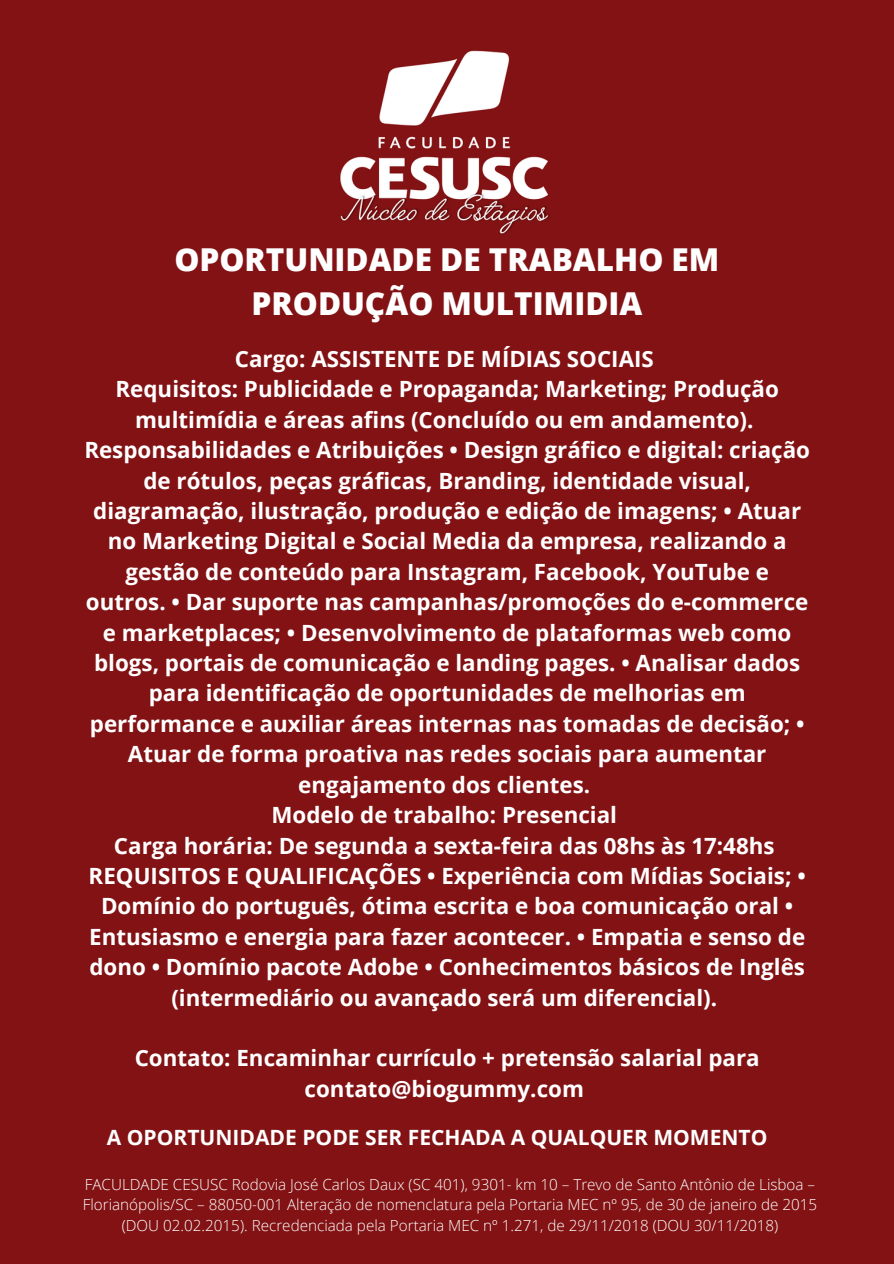
<style>
.page{position:relative;width:894px;height:1264px;background:#fff}
.page>*{position:absolute;margin:0;border:0;box-sizing:border-box;transform-origin:0 0}
.t1{font:800 31.5px/44px "Open Sans";color:#fff;text-align:center}
.t2{font:700 22.35px/30.5px "Open Sans";color:#fff;text-align:center}
.t3{font:700 21px "Open Sans";color:#fff}
.t4{font:300 15.3px/20.5px "Open Sans";color:#fff;text-align:center}
</style>
<div class="page">
<div style="left:0;top:0;width:893px;height:1263px;background:#821214"></div>
<img style="left:340px;top:50px;width:210px;height:184px">
<p class="t1" style="left:174px;top:237px;width:546px">OPORTUNIDADE DE TRABALHO EM<br>PRODUÇÃO MULTIMIDIA</p>
<p class="t2" style="left:235px;top:343px;width:420px">Cargo: ASSISTENTE DE MÍDIAS SOCIAIS</p>
<p class="t2" style="left:115px;top:373px;width:664px">Requisitos: Publicidade e Propaganda; Marketing; Produção multimídia e áreas afins (Concluído ou em andamento).</p>
<p class="t2" style="left:84px;top:434px;width:727px">Responsabilidades e Atribuições • Design gráfico e digital: criação de rótulos, peças gráficas, Branding, identidade visual, diagramação, ilustração, produção e edição de imagens; • Atuar no Marketing Digital e Social Media da empresa, realizando a gestão de conteúdo para Instagram, Facebook, YouTube e outros. • Dar suporte nas campanhas/promoções do e-commerce e marketplaces; • Desenvolvimento de plataformas web como blogs, portais de comunicação e landing pages. • Analisar dados para identificação de oportunidades de melhorias em performance e auxiliar áreas internas nas tomadas de decisão; • Atuar de forma proativa nas redes sociais para aumentar engajamento dos clientes.</p>
<p class="t2" style="left:271px;top:799px;width:347px">Modelo de trabalho: Presencial</p>
<p class="t2" style="left:114px;top:829px;width:662px">Carga horária: De segunda a sexta-feira das 08hs às 17:48hs</p>
<p class="t2" style="left:89px;top:860px;width:718px">REQUISITOS E QUALIFICAÇÕES • Experiência com Mídias Sociais; • Domínio do português, ótima escrita e boa comunicação oral • Entusiasmo e energia para fazer acontecer. • Empatia e senso de dono • Domínio pacote Adobe • Conhecimentos básicos de Inglês (intermediário ou avançado será um diferencial).</p>
<p class="t2" style="left:135px;top:1042px;width:626px">Contato: Encaminhar currículo + pretensão salarial para contato@biogummy.com</p>
<p class="t3" style="left:107px;top:1122px;width:662px">A OPORTUNIDADE PODE SER FECHADA A QUALQUER MOMENTO</p>
<p class="t4" style="left:83px;top:1173px;width:735px">FACULDADE CESUSC Rodovia José Carlos Daux (SC 401), 9301- km 10 – Trevo de Santo Antônio de Lisboa –<br>Florianópolis/SC – 88050-001 Alteração de nomenclatura pela Portaria MEC nº 95, de 30 de janeiro de 2015 (DOU 02.02.2015). Recredenciada pela Portaria MEC nº 1.271, de 29/11/2018 (DOU 30/11/2018)</p>
</div>
